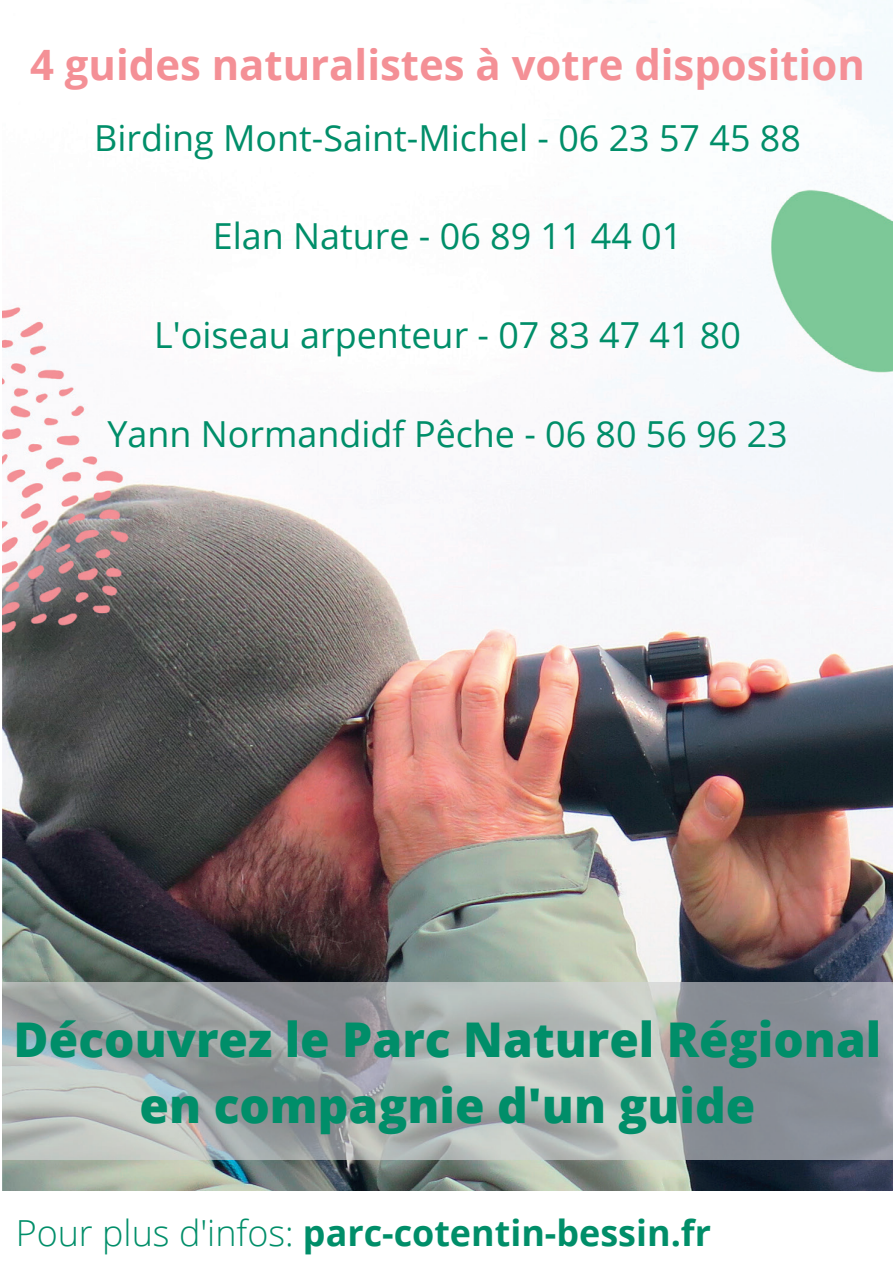
<style>
.page{position:relative;width:893px;height:1276px;background:#fff}
.page>*{position:absolute;margin:0;border:0;box-sizing:border-box;transform-origin:0 0}
.t1{font:800 48px/65.1px "Open Sans";color:#008e69;text-align:center}
.t2{font:700 42px "Open Sans";color:#f49096}
.t3{font:36px "Open Sans";color:#008e69}
.t4{font:700 36px "Open Sans";color:#008e69}
.s1{font-weight:300}
</style>
<div class="page">
<img style="left:2px;top:0;width:891px;height:1191px">
<img style="left:2px;top:982px;width:891px;height:177px">
<img style="left:2px;top:276px;width:131px;height:375px">
<img style="left:741px;top:152px;width:152px;height:257px">
<p class="t2" style="left:30px;top:35px;width:836px">4 guides naturalistes à votre disposition</p>
<p class="t3" style="left:94px;top:113px;width:708px">Birding Mont-Saint-Michel - 06 23 57 45 88</p>
<p class="t3" style="left:213px;top:212px;width:471px">Elan Nature - 06 89 11 44 01</p>
<p class="t3" style="left:154px;top:310px;width:588px">L'oiseau arpenteur - 07 83 47 41 80</p>
<p class="t3" style="left:107px;top:409px;width:682px">Yann Normandidf Pêche - 06 80 56 96 23</p>
<h1 class="t1" style="left:14px;top:1005px;width:869px">Découvrez le Parc Naturel Régional en compagnie d'un guide</h1>
<p class="t4" style="left:16px;top:1207px;width:697px"><span class="s1">Pour plus d'infos:</span> parc-cotentin-bessin.fr</p>
</div>
